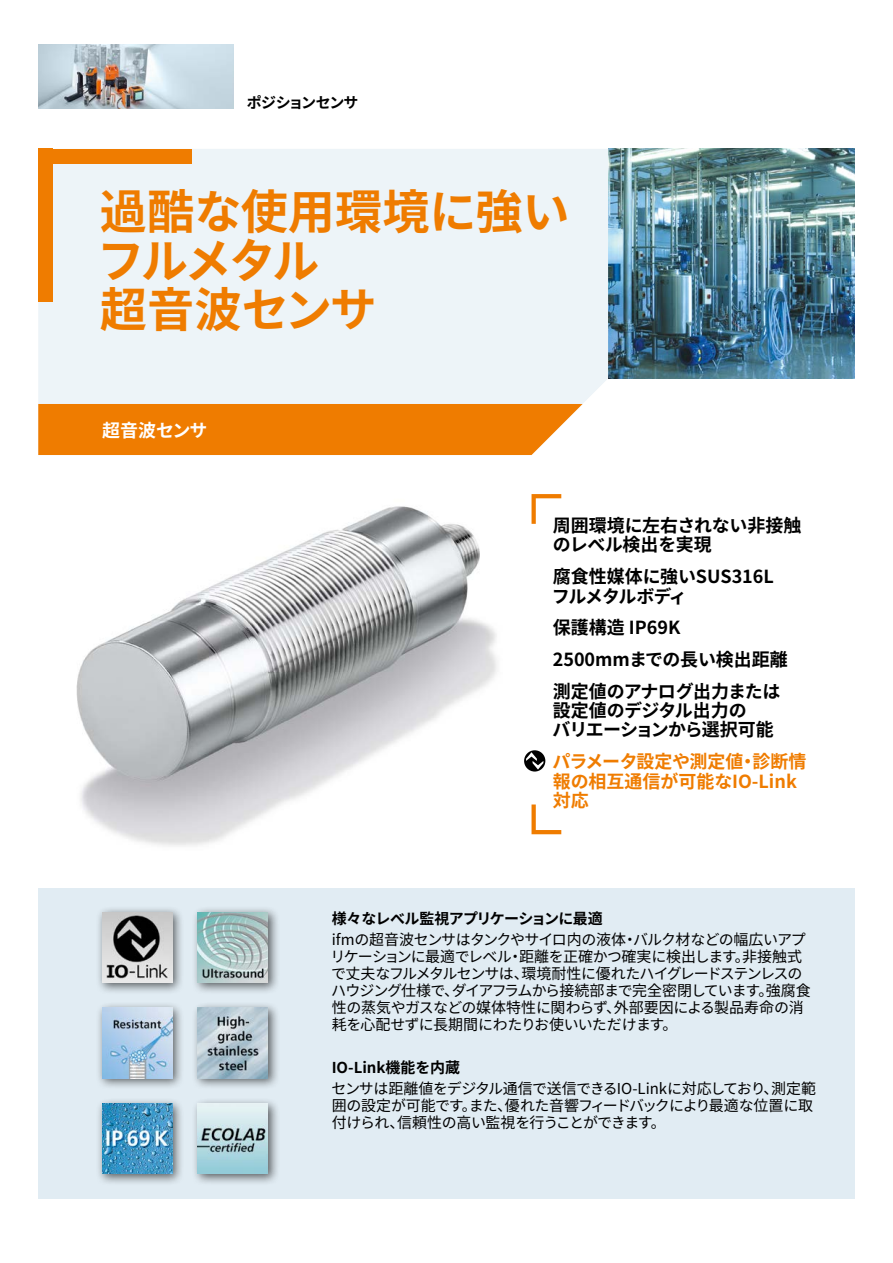
<style>
.page{position:relative;width:893px;height:1263px;background:#fff}
.page>*{position:absolute;margin:0;border:0;box-sizing:border-box;transform-origin:0 0}
.Box_Headline{font:700 47.25px/48.9px "Source Han Sans";letter-spacing:-.005em;color:#ef7c00}
.Features{font:700 18px/19.2px "Source Han Sans";letter-spacing:-.005em;color:#000}
.Features-2{font:700 18px/19.2px "Source Han Sans";letter-spacing:-.04em;color:#000}
.Features_orange{font:700 18px/19.2px "Source Han Sans";color:#ef7c00}
.Box_Subheadline{font:700 18px "Source Han Sans";color:#fff}
.Fließtext{font:15px/17px "Source Han Sans";letter-spacing:-.035em;color:#000}
.Fließtext_Headline{font:700 15px "Source Han Sans";letter-spacing:-.04em;color:#000}
.Fließtext-2{font:700 15px "Source Han Sans";color:#000}
.Box_Produktgruppe{font:700 15px "Source Han Sans";letter-spacing:-.05em;color:#000}
</style>
<div class="page">
<img style="left:38px;top:506px;width:468px;height:383px">
<img style="left:608px;top:149px;width:247px;height:229px">
<div style="left:38px;top:889px;width:817px;height:310px;background:#e1ecf3"></div>
<div style="left:38px;top:149px;width:570px;height:255px;background:#edf4f8"></div>
<div style="left:38px;top:404px;width:545px;height:51px;background:#ef7c00"></div>
<div style="left:38px;top:149px;width:153px;height:15px;background:#ef7c00"></div>
<div style="left:38px;top:149px;width:15px;height:153px;background:#ef7c00"></div>
<div style="left:96px;top:906px;width:89px;height:88px;background:#000;opacity:.6"></div>
<img style="left:102px;top:912px;width:70px;height:70px">
<div style="left:192px;top:906px;width:88px;height:88px;background:#000;opacity:.6"></div>
<img style="left:198px;top:912px;width:70px;height:70px">
<div style="left:96px;top:1001px;width:89px;height:89px;background:#000;opacity:.6"></div>
<img style="left:102px;top:1008px;width:70px;height:70px">
<div style="left:96px;top:1097px;width:89px;height:89px;background:#000;opacity:.6"></div>
<img style="left:102px;top:1103px;width:70px;height:71px">
<div style="left:192px;top:1001px;width:88px;height:89px;background:#000;opacity:.6"></div>
<img style="left:198px;top:1008px;width:70px;height:70px">
<img style="left:38px;top:45px;width:196px;height:63px">
<svg style="left:531px;top:494px;width:30px;height:30px"></svg>
<svg style="left:524px;top:750px;width:21px;height:21px"></svg>
<svg style="left:526px;top:752px;width:17px;height:18px"></svg>
<svg style="left:531px;top:804px;width:30px;height:30px"></svg>
<div style="left:192px;top:1097px;width:88px;height:89px;background:#000;opacity:.6"></div>
<img style="left:198px;top:1103px;width:70px;height:71px">
<p class="Box_Produktgruppe" style="left:247px;top:94px;width:113px">ポジションセンサ</p>
<p class="Box_Headline" style="left:97px;top:188px;width:474px">過酷な使用環境に強いフルメタル<br>超音波センサ</p>
<p class="Box_Subheadline" style="left:102px;top:420px;width:107px">超音波センサ</p>
<p class="Features" style="left:553px;top:516px;width:250px">周囲環境に左右されない非接触のレベル検出を実現</p>
<p class="Features" style="left:552px;top:567px;width:224px">腐食性媒体に強いSUS316Lフルメタルボディ</p>
<p class="Features" style="left:553px;top:619px;width:129px">保護構造 IP69K</p>
<p class="Features" style="left:553px;top:650px;width:237px">2500mmまでの長い検出距離</p>
<p class="Features-2" style="left:553px;top:682px;width:229px">測定値のアナログ出力または設定値のデジタル出力の<br>バリエーションから選択可能</p>
<p class="Features_orange" style="left:553px;top:752px;width:255px">パラメータ設定や測定値・診断情報の相互通信が可能なIO-Link対応</p>
<p class="Fließtext_Headline" style="left:332px;top:910px;width:273px">様々なレベル監視アプリケーションに最適</p>
<p class="Fließtext" style="left:331px;top:932px;width:482px">ifmの超音波センサはタンクやサイロ内の液体・バルク材などの幅広いアプリケーションに最適でレベル・距離を正確かつ確実に検出します。非接触式で丈夫なフルメタルセンサは、環境耐性に優れたハイグレードステンレスのハウジング仕様で、ダイアフラムから接続部まで完全密閉しています。強腐食性の蒸気やガスなどの媒体特性に関わらず、外部要因による製品寿命の消耗を心配せずに長期間にわたりお使いいただけます。</p>
<p class="Fließtext-2" style="left:332px;top:1059px;width:130px">IO-Link機能を内蔵</p>
<p class="Fließtext" style="left:332px;top:1080px;width:486px">センサは距離値をデジタル通信で送信できるIO-Linkに対応しており、測定範囲の設定が可能です。また、優れた音響フィードバックにより最適な位置に取付けられ、信頼性の高い監視を行うことができます。</p>
</div>
